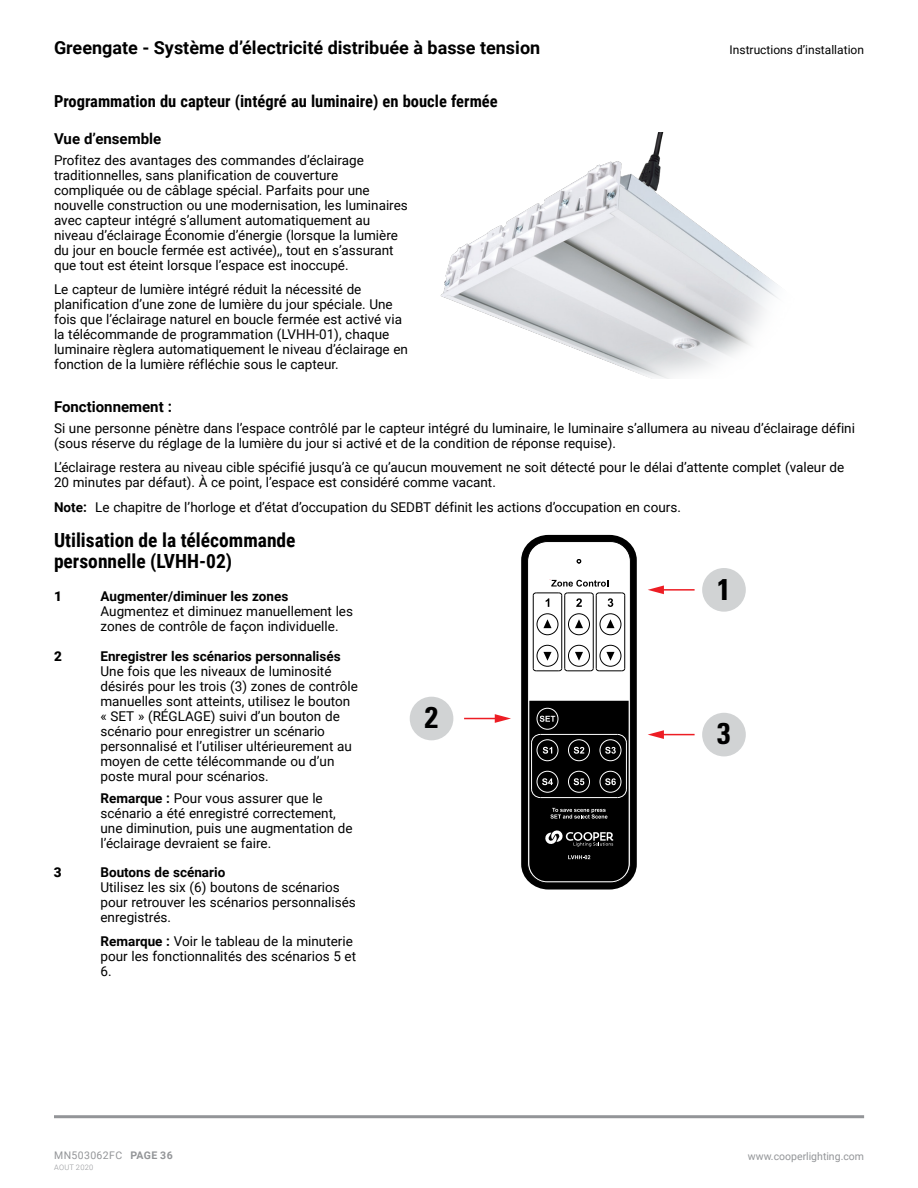
<style>
.page{position:relative;width:918px;height:1188px;background:#fff}
.page>*{position:absolute;margin:0;border:0;box-sizing:border-box;transform-origin:0 0}
.t1{font:700 condensed 30px "Univers LT Std";color:#000}
.t2{font:700 19.5px/21px "Roboto Condensed";color:#000}
.t3{font:700 18px "Roboto";color:#000}
.t4{font:700 16.5px "Roboto Condensed";color:#000}
.t5{font:700 15px "Roboto";color:#000}
.t6{font:13.5px/15px "Roboto";color:#000}
.t7{font:700 13.5px "Roboto";color:#000}
.t8{font:900 13.5px "Roboto";color:#000}
.t9{font:12px "Roboto";color:#000}
.t10{font:10.5px "Roboto";color:#939598}
.t11{font:10.5px "Roboto";letter-spacing:.035em;color:#939598}
.t12{font:300 7.5px "Roboto";letter-spacing:.035em;color:#939598}
.s1{font-weight:700}
</style>
<div class="page">
<hr style="left:54px;top:1115px;width:810px;height:3px;background:#939598">
<img style="left:440px;top:132px;width:338px;height:247px">
<div style="left:521px;top:535px;width:116px;height:355px;background:#000;border-radius:26px"></div>
<div style="left:527px;top:541px;width:104px;height:342px;background:#fff;border:1px solid #000;border-radius:20px"></div>
<hr style="left:533px;top:595px;width:1px;height:74px;background:#000">
<hr style="left:561px;top:595px;width:1px;height:74px;background:#000">
<svg style="left:543px;top:619px;width:9px;height:9px"></svg>
<svg style="left:575px;top:619px;width:8px;height:9px"></svg>
<svg style="left:606px;top:619px;width:9px;height:9px"></svg>
<svg style="left:543px;top:652px;width:9px;height:9px"></svg>
<svg style="left:575px;top:652px;width:8px;height:9px"></svg>
<svg style="left:606px;top:652px;width:9px;height:9px"></svg>
<svg style="left:577px;top:559px;width:4px;height:5px"></svg>
<div style="left:600px;top:645px;width:21px;height:22px;border:1px solid #000;border-radius:50%"></div>
<div style="left:568px;top:645px;width:22px;height:22px;border:1px solid #000;border-radius:50%"></div>
<div style="left:537px;top:645px;width:21px;height:22px;border:1px solid #000;border-radius:50%"></div>
<div style="left:600px;top:613px;width:21px;height:22px;border:1px solid #000;border-radius:50%"></div>
<div style="left:568px;top:613px;width:22px;height:22px;border:1px solid #000;border-radius:50%"></div>
<div style="left:537px;top:613px;width:21px;height:22px;border:1px solid #000;border-radius:50%"></div>
<hr style="left:564px;top:595px;width:1px;height:74px;background:#000">
<hr style="left:593px;top:595px;width:1px;height:74px;background:#000">
<svg style="left:532px;top:668px;width:94px;height:4px"></svg>
<hr style="left:596px;top:595px;width:1px;height:74px;background:#000">
<svg style="left:532px;top:580px;width:94px;height:27px"></svg>
<hr style="left:624px;top:595px;width:1px;height:74px;background:#000">
<svg style="left:529px;top:701px;width:100px;height:180px;background:#1a1a1a"></svg>
<hr style="left:661px;top:589px;width:34px;height:2px;background:#ed1d24">
<svg style="left:648px;top:585px;width:16px;height:9px"></svg>
<hr style="left:661px;top:734px;width:34px;height:1px;background:#ed1d24">
<svg style="left:648px;top:730px;width:16px;height:9px"></svg>
<hr style="left:464px;top:718px;width:34px;height:1px;background:#ed1d24">
<svg style="left:495px;top:714px;width:16px;height:9px"></svg>
<div style="left:702px;top:568px;width:44px;height:44px;background:#d1d3d4;border-radius:50%"></div>
<div style="left:702px;top:713px;width:44px;height:43px;background:#d1d3d4;border-radius:50%"></div>
<div style="left:410px;top:697px;width:43px;height:43px;background:#d1d3d4;border-radius:50%"></div>
<h3 class="t3" style="left:54px;top:35px;width:488px">Greengate - Système d’électricité distribuée à basse tension</h3>
<p class="t9" style="left:730px;top:41px;width:136px">Instructions d’installation</p>
<p class="t4" style="left:54px;top:89px;width:445px">Programmation du capteur (intégré au luminaire) en boucle fermée</p>
<p class="t5" style="left:54px;top:128px;width:109px">Vue d’ensemble</p>
<p class="t6" style="left:54px;top:152px;width:355px">Profitez des avantages des commandes d’éclairage traditionnelles, sans planification de couverture compliquée ou de câblage spécial. Parfaits pour une nouvelle construction ou une modernisation, les luminaires avec capteur intégré s’allument automatiquement au niveau d’éclairage Économie d’énergie (lorsque la lumière du jour en boucle fermée est activée),, tout en s’assurant que tout est éteint lorsque l’espace est inoccupé.</p>
<p class="t6" style="left:54px;top:281px;width:356px">Le capteur de lumière intégré réduit la nécessité de planification d’une zone de lumière du jour spéciale. Une fois que l’éclairage naturel en boucle fermée est activé via la télécommande de programmation (LVHH-01), chaque luminaire règlera automatiquement le niveau d’éclairage en fonction de la lumière réfléchie sous le capteur.</p>
<p class="t5" style="left:54px;top:396px;width:120px">Fonctionnement :</p>
<p class="t6" style="left:54px;top:420px;width:803px">Si une personne pénètre dans l’espace contrôlé par le capteur intégré du luminaire, le luminaire s’allumera au niveau d’éclairage défini (sous réserve du réglage de la lumière du jour si activé et de la condition de réponse requise).</p>
<p class="t6" style="left:54px;top:459px;width:792px">L’éclairage restera au niveau cible spécifié jusqu’à ce qu’aucun mouvement ne soit détecté pour le délai d’attente complet (valeur de<br>20 minutes par défaut). À ce point, l’espace est considéré comme vacant.</p>
<p class="t6" style="left:54px;top:499px;width:628px"><span class="s1">Note:</span> Le chapitre de l’horloge et d’état d’occupation du SEDBT définit les actions d’occupation en cours.</p>
<h2 class="t2" style="left:54px;top:529px;width:243px">Utilisation de la télécommande personnelle (LVHH-02)</h2>
<h1 class="t1" style="left:717px;top:571px;width:15px">1</h1>
<p class="t8" style="left:54px;top:587px;width:9px">1</p>
<p class="t7" style="left:100px;top:587px;width:189px">Augmenter/diminuer les zones</p>
<p class="t6" style="left:100px;top:604px;width:254px">Augmentez et diminuez manuellement les zones de contrôle de façon individuelle.</p>
<p class="t8" style="left:54px;top:647px;width:9px">2</p>
<p class="t7" style="left:100px;top:647px;width:242px">Enregistrer les scénarios personnalisés</p>
<p class="t6" style="left:100px;top:663px;width:259px">Une fois que les niveaux de luminosité désirés pour les trois (3) zones de contrôle manuelles sont atteints, utilisez le bouton « SET » (RÉGLAGE) suivi d’un bouton de scénario pour enregistrer un scénario personnalisé et l’utiliser ultérieurement au moyen de cette télécommande ou d’un poste mural pour scénarios.</p>
<p class="t6" style="left:100px;top:790px;width:254px"><span class="s1">Remarque :</span> Pour vous assurer que le scénario a été enregistré correctement, une diminution, puis une augmentation de l’éclairage devraient se faire.</p>
<p class="t8" style="left:54px;top:863px;width:9px">3</p>
<p class="t7" style="left:100px;top:863px;width:126px">Boutons de scénario</p>
<p class="t6" style="left:100px;top:880px;width:257px">Utilisez les six (6) boutons de scénarios pour retrouver les scénarios personnalisés enregistrés.</p>
<p class="t6" style="left:100px;top:934px;width:257px"><span class="s1">Remarque :</span> Voir le tableau de la minuterie pour les fonctionnalités des scénarios 5 et<br>6.</p>
<h1 class="t1" style="left:425px;top:699px;width:15px">2</h1>
<h1 class="t1" style="left:717px;top:715px;width:15px">3</h1>
<p class="t11" style="left:54px;top:1148px;width:120px">MN503062FC <span class="s1">PAGE 36</span></p>
<p class="t12" style="left:54px;top:1162px;width:41px">AOUT 2020</p>
<p class="t10" style="left:748px;top:1148px;width:118px">www.cooperlighting.com</p>
</div>
